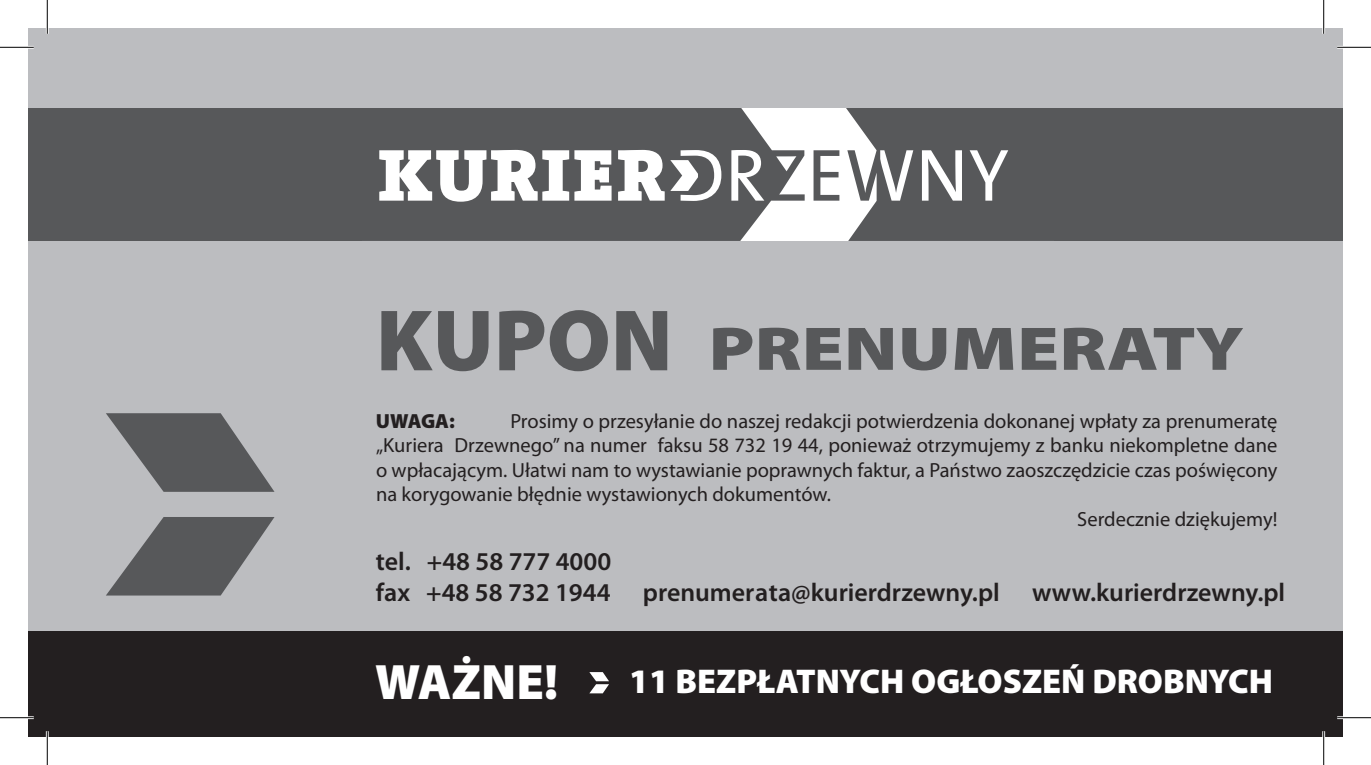
<style>
.page{position:relative;width:1371px;height:765px;background:#fff}
.page>*{position:absolute;margin:0;border:0;box-sizing:border-box;transform-origin:0 0}
.t1{font:900 61.88px "Myriad Pro";color:#57585a;scale:1.23 1}
.t2{font:900 49.95px "Myriad Pro";color:#fff}
.t3{font:900 34.43px "Myriad Pro";color:#fff}
.t4{font:600 25.65px/30.8px "Myriad Pro";color:#231f20}
.t5{font:20.47px "Myriad Pro";color:#231f20}
.t6{font:900 20.47px "Myriad Pro";letter-spacing:-.015em;color:#231f20}
.s1{font-size:87.75px}
</style>
<div class="page">
<div style="left:28px;top:28px;width:1314px;height:708px;background:#bcbdc0"></div>
<div style="left:28px;top:108px;width:1314px;height:133px;background:#57585a"></div>
<svg style="left:379px;top:108px;width:630px;height:133px"></svg>
<svg style="left:106px;top:413px;width:168px;height:78px"></svg>
<svg style="left:106px;top:517px;width:168px;height:78px"></svg>
<div style="left:28px;top:631px;width:1314px;height:105px;background:#231f20"></div>
<svg style="left:589px;top:672px;width:20px;height:21px"></svg>
<hr style="left:0;top:46px;width:34px;height:3px;background:#fff">
<hr style="left:1336px;top:46px;width:34px;height:3px;background:#fff">
<hr style="left:0;top:716px;width:34px;height:2px;background:#fff">
<hr style="left:1336px;top:716px;width:34px;height:2px;background:#fff">
<hr style="left:46px;top:0;width:3px;height:34px;background:#fff">
<hr style="left:46px;top:730px;width:3px;height:34px;background:#fff">
<hr style="left:1321px;top:0;width:3px;height:34px;background:#fff">
<hr style="left:1321px;top:730px;width:3px;height:34px;background:#fff">
<hr style="left:0;top:47px;width:34px;height:1px;background:#000">
<hr style="left:1336px;top:47px;width:34px;height:1px;background:#000">
<hr style="left:0;top:717px;width:34px;height:1px;background:#000">
<hr style="left:1336px;top:717px;width:34px;height:1px;background:#000">
<hr style="left:47px;top:0;width:1px;height:34px;background:#000">
<hr style="left:47px;top:730px;width:1px;height:34px;background:#000">
<hr style="left:1322px;top:0;width:1px;height:34px;background:#000">
<hr style="left:1322px;top:730px;width:1px;height:34px;background:#000">
<h1 class="t1" style="left:376px;top:307px;width:707px"><span class="s1">KUPON</span> PRENUMERATY</h1>
<p class="t6" style="left:376px;top:407px;width:80px">UWAGA:</p>
<p class="t5" style="left:510px;top:408px;width:768px">Prosimy o przesyłanie do naszej redakcji potwierdzenia dokonanej wpłaty za prenumeratę</p>
<p class="t5" style="left:376px;top:432px;width:902px">„Kuriera Drzewnego” na numer faksu 58 732 19 44, ponieważ otrzymujemy z banku niekompletne dane</p>
<p class="t5" style="left:376px;top:457px;width:902px">o wpłacającym. Ułatwi nam to wystawianie poprawnych faktur, a Państwo zaoszczędzicie czas poświęcony</p>
<p class="t5" style="left:376px;top:481px;width:456px">na korygowanie błędnie wystawionych dokumentów.</p>
<p class="t5" style="left:1077px;top:506px;width:202px">Serdecznie dziękujemy!</p>
<p class="t4" style="left:376px;top:545px;width:237px">tel. +48 58 777 4000 fax +48 58 732 1944</p>
<p class="t4" style="left:642px;top:576px;width:358px">prenumerata@kurierdrzewny.pl</p>
<p class="t4" style="left:1031px;top:576px;width:255px">www.kurierdrzewny.pl</p>
<h2 class="t2" style="left:375px;top:649px;width:185px">WAŻNE!</h2>
<h3 class="t3" style="left:629px;top:658px;width:645px">11 BEZPŁATNYCH OGŁOSZEŃ DROBNYCH</h3>
</div>
